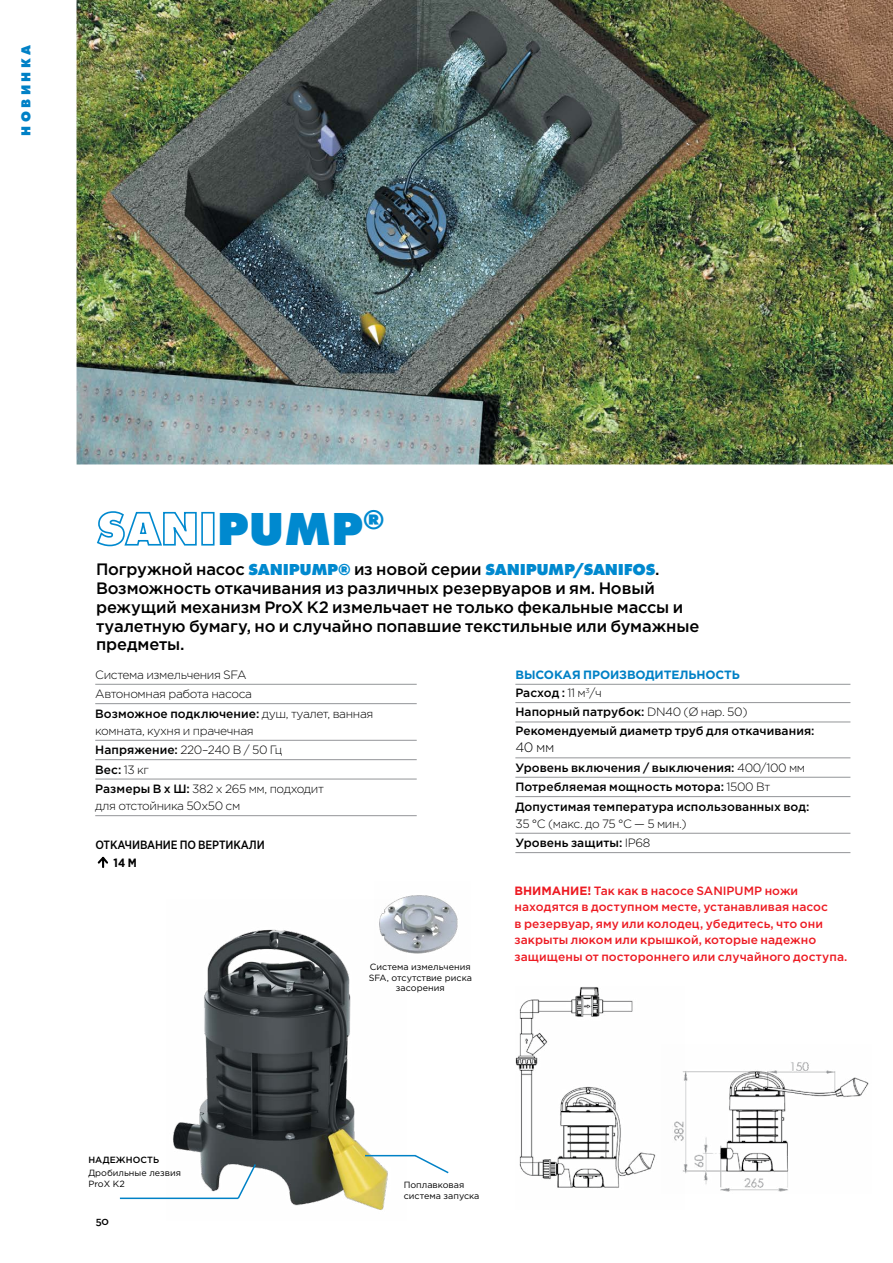
<style>
.page{position:relative;width:893px;height:1263px;background:#fff}
.page>*{position:absolute;margin:0;border:0;box-sizing:border-box;transform-origin:0 0}
.t1{font:800 48px "Futura New";color:#0089cf}
.t2{font:500 16.5px/18.8px "Gotham Pro";letter-spacing:-.01em;color:#000}
.t3{font:800 13.5px "Futura New";letter-spacing:.25em;color:#0081c6}
.t4{font:300 13.5px "Gotham Pro";color:#000}
.t5{font:300 12px/19.4px "Gotham Pro";letter-spacing:-.03em;color:#000}
.t6{font:500 12px/18.8px "Gotham Pro";letter-spacing:.005em;color:#000}
.t7{font:500 12px/16.5px "Gotham Pro";letter-spacing:.005em;color:#ed1b23}
.t8{font:500 12px "Gotham Pro Narrow";letter-spacing:-.01em;color:#000}
.t9{font:700 12px "Gotham Pro Narrow";color:#000}
.t10{font:600 12px "Neutraface 2 Text";color:#000}
.t11{font:9px/10.5px "Gotham Pro";color:#000}
.t12{font:500 9px "Gotham Pro";letter-spacing:.01em;color:#000}
.s1{font-family:"Futura New";font-weight:800;color:#0089cf}
.s2{font-weight:500}
.s3{font-weight:700;color:#0081c6}
.s4{font-weight:300}
.s5{font-weight:700}
</style>
<div class="page">
<img style="left:77px;top:0;width:816px;height:464px">
<svg style="left:97px;top:511px;width:100px;height:36px"></svg>
<div style="left:201px;top:512px;width:14px;height:34px;border:2px solid #0089cf"></div>
<hr style="left:95px;top:684px;width:322px;height:1px;background:#939598">
<hr style="left:95px;top:703px;width:322px;height:1px;background:#939598">
<hr style="left:95px;top:740px;width:322px;height:1px;background:#939598">
<hr style="left:95px;top:759px;width:322px;height:1px;background:#939598">
<hr style="left:95px;top:779px;width:322px;height:1px;background:#939598">
<hr style="left:95px;top:815px;width:322px;height:1px;background:#939598">
<svg style="left:97px;top:856px;width:11px;height:12px"></svg>
<hr style="left:515px;top:684px;width:335px;height:1px;background:#939598">
<hr style="left:515px;top:702px;width:335px;height:1px;background:#939598">
<hr style="left:515px;top:722px;width:335px;height:1px;background:#939598">
<hr style="left:515px;top:758px;width:335px;height:1px;background:#939598">
<hr style="left:515px;top:777px;width:335px;height:1px;background:#939598">
<hr style="left:515px;top:796px;width:335px;height:1px;background:#939598">
<hr style="left:515px;top:833px;width:335px;height:1px;background:#939598">
<hr style="left:515px;top:852px;width:335px;height:1px;background:#939598">
<img style="left:167px;top:929px;width:240px;height:281px">
<img style="left:374px;top:895px;width:84px;height:74px">
<hr style="left:120px;top:1197px;width:118px;height:2px;background:#0081c6">
<svg style="left:236px;top:1162px;width:21px;height:38px"></svg>
<hr style="left:365px;top:1155px;width:51px;height:1px;background:#0081c6">
<svg style="left:413px;top:1154px;width:36px;height:20px"></svg>
<img style="left:515px;top:987px;width:141px;height:201px">
<img style="left:674px;top:1062px;width:195px;height:130px">
<p class="t3" style="left:17px;top:136px;width:93px;rotate:-90deg">НОВИНКА</p>
<h1 class="t1" style="left:217px;top:498px;width:169px">PUMP<sup>®</sup></h1>
<p class="t2" style="left:96px;top:560px;width:605px">Погружной насос <span class="s1">SANIPUMP®</span> из новой серии <span class="s1">SANIPUMP/SANIFOS</span>.<br>Возможность откачивания из различных резервуаров и ям. Новый режущий механизм ProX K2 измельчает не только фекальные массы и туалетную бумагу, но и случайно попавшие текстильные или бумажные предметы.</p>
<p class="t5" style="left:95px;top:665px;width:280px">Система измельчения SFA<br>Автономная работа насоса<br><span class="s2">Возможное подключение:</span> душ, туалет, ванная</p>
<p class="t5" style="left:95px;top:721px;width:230px">комната, кухня и прачечная<br><span class="s2">Напряжение:</span> 220–240 В / 50 Гц<br><span class="s2">Вес:</span> 13 кг<br><span class="s2">Размеры В х Ш:</span> 382 х 265 мм, подходит</p>
<p class="t5" style="left:95px;top:796px;width:147px">для отстойника 50х50 см</p>
<p class="t8" style="left:95px;top:838px;width:171px">ОТКАЧИВАНИЕ ПО ВЕРТИКАЛИ</p>
<p class="t9" style="left:114px;top:855px;width:25px">14 M</p>
<p class="t11" style="left:369px;top:962px;width:105px;text-align:center">Система измельчения<br>SFA, отсутствие риска засорения</p>
<p class="t6" style="left:515px;top:665px;width:301px"><span class="s3">ВЫСОКАЯ ПРОИЗВОДИТЕЛЬНОСТЬ<br></span>Расход : <span class="s4">11 м</span><sup>3</sup><span class="s4">/ч<br></span>Напорный патрубок: <span class="s4">DN40 (Ø нар. 50)<br></span>Рекомендуемый диаметр труб для откачивания:</p>
<p class="t4" style="left:515px;top:740px;width:41px">40 мм</p>
<p class="t6" style="left:515px;top:757px;width:296px;line-height:19.4px">Уровень включения / выключения: <span class="s4">400/100 мм<br></span>Потребляемая мощность мотора: <span class="s4">1500 Вт<br></span>Допустимая температура использованных вод:</p>
<p class="t5" style="left:515px;top:814px;width:173px">35 °С (макс. до 75 °С — 5 мин.)<br><span class="s2">Уровень защиты:</span> IP68</p>
<p class="t7" style="left:514px;top:882px;width:334px"><span class="s5">ВНИМАНИЕ!</span> Так как в насосе SANIPUMP ножи находятся в доступном месте, устанавливая насос<br>в резервуар, яму или колодец, убедитесь, что они закрыты люком или крышкой, которые надежно защищены от постороннего или случайного доступа.</p>
<p class="t12" style="left:88px;top:1155px;width:72px">НАДЕЖНОСТЬ</p>
<p class="t11" style="left:88px;top:1167px;width:94px">Дробильные лезвия<br>ProX K2</p>
<p class="t10" style="left:96px;top:1213px;width:15px">50</p>
<p class="t11" style="left:404px;top:1180px;width:77px">Поплавковая система запуска</p>
</div>
